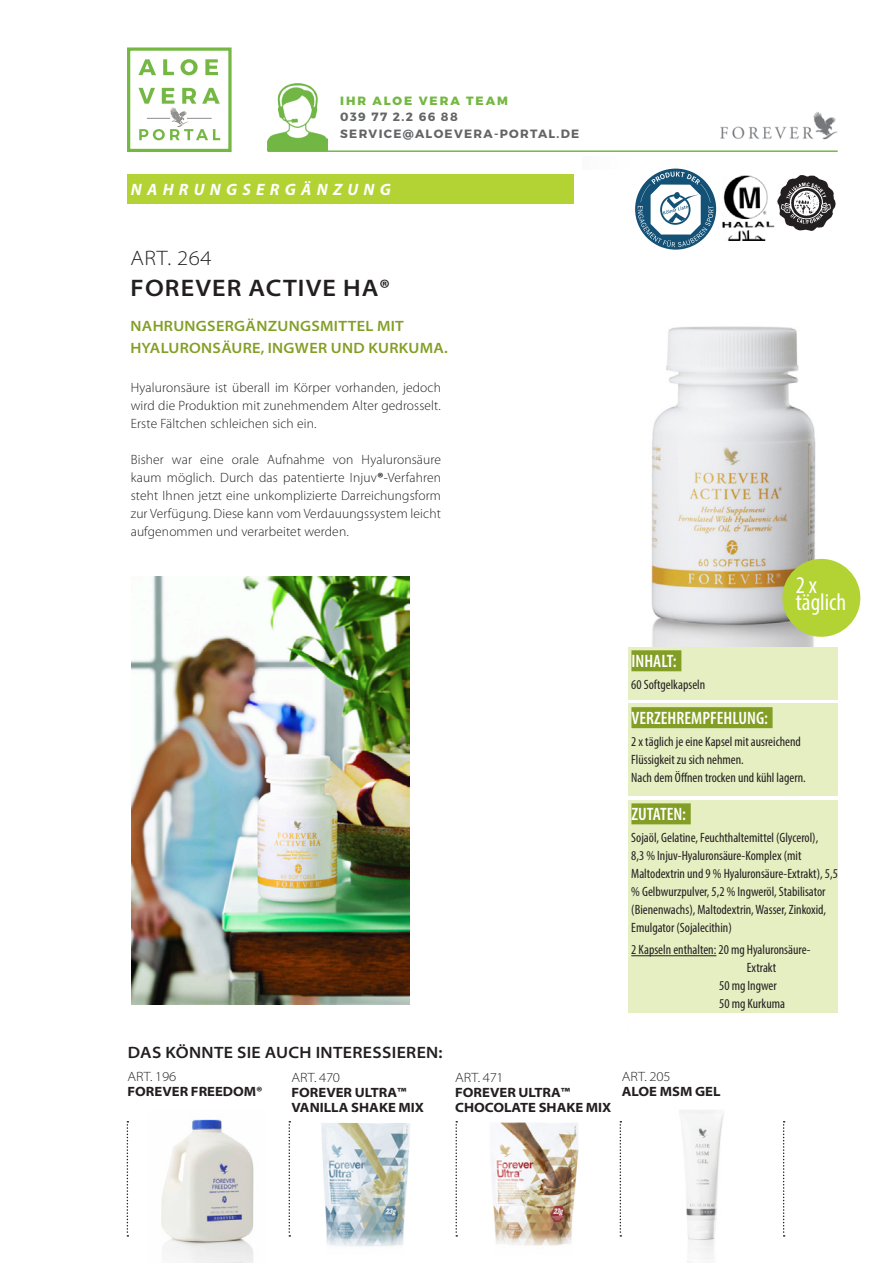
<style>
.page{position:relative;width:893px;height:1263px;background:#fff}
.page>*{position:absolute;margin:0;border:0;box-sizing:border-box;transform-origin:0 0}
.t1{font:600 semi-expanded 24px "Myriad Pro";letter-spacing:.045em;color:#231f20}
.t2{font:condensed 24px "Myriad Pro";color:#fff}
.t3{font:300 semi-expanded 21px "Myriad Pro";letter-spacing:.025em;color:#231f20}
.t4{font:600 condensed 18px "Myriad Pro";color:#fff}
.t5{font:600 semi-expanded 16.5px "Myriad Pro";letter-spacing:.02em;color:#231f20}
.t6{font:italic 700 16.5px "Myriad Pro";letter-spacing:.32em;color:#fff}
.t7{font:600 semi-expanded 15px/22.2px "Myriad Pro";letter-spacing:.02em;color:#839e25}
.t8{font:condensed 13.5px/18px "Myriad Pro";color:#231f20}
.t9{font:300 13.5px/18px "Myriad Pro";letter-spacing:.01em;color:#231f20;text-align:justify}
.t10{font:700 semi-expanded 13.5px/15px "Myriad Pro";color:#231f20}
.t11{font:300 semi-expanded 13.5px "Myriad Pro";letter-spacing:-.01em;color:#231f20}
.t12{font:700 12px/16.5px "Montserrat";letter-spacing:.11em;color:#636466}
.t13{font:800 12px "Montserrat";letter-spacing:.16em;color:#74b843}
.s1{font-weight:700;font-stretch:semi-expanded}
</style>
<div class="page">
<img style="left:268px;top:84px;width:59px;height:66px">
<svg style="left:138px;top:59px;width:80px;height:16px"></svg>
<div style="left:127px;top:47px;width:105px;height:105px;border:3px solid #74b843"></div>
<svg style="left:138px;top:88px;width:82px;height:52px"></svg>
<img style="left:720px;top:112px;width:118px;height:28px">
<hr style="left:268px;top:150px;width:570px;height:2px;background:#74b843">
<img style="left:492px;top:1122px;width:87px;height:111px">
<img style="left:321px;top:1123px;width:89px;height:110px">
<div style="left:128px;top:174px;width:446px;height:30px;background:#b3d334"></div>
<svg style="left:289px;top:1121px;width:1px;height:115px"></svg>
<svg style="left:455px;top:1121px;width:2px;height:115px"></svg>
<svg style="left:127px;top:1121px;width:1px;height:115px"></svg>
<div style="left:628px;top:647px;width:210px;height:52px;background:#e6efc2"></div>
<div style="left:628px;top:704px;width:210px;height:92px;background:#e6efc2"></div>
<div style="left:631px;top:650px;width:50px;height:21px;background:#839e25"></div>
<div style="left:631px;top:707px;width:142px;height:21px;background:#839e25"></div>
<div style="left:628px;top:800px;width:210px;height:212px;background:#e6efc2"></div>
<div style="left:631px;top:803px;width:60px;height:21px;background:#839e25"></div>
<hr style="left:631px;top:955px;width:85px;height:1px;background:#231f20">
<img style="left:651px;top:326px;width:210px;height:321px">
<div style="left:782px;top:559px;width:78px;height:78px;background:#b3d334;border-radius:50%"></div>
<img style="left:131px;top:577px;width:278px;height:427px">
<svg style="left:620px;top:1121px;width:1px;height:115px"></svg>
<svg style="left:783px;top:1121px;width:2px;height:115px"></svg>
<img style="left:679px;top:1110px;width:45px;height:153px">
<img style="left:161px;top:1119px;width:93px;height:144px">
<img style="left:723px;top:176px;width:52px;height:64px">
<img style="left:777px;top:175px;width:59px;height:56px">
<svg style="left:635px;top:169px;width:81px;height:81px"></svg>
<p class="t13" style="left:340px;top:93px;width:169px">IHR ALOE VERA TEAM</p>
<p class="t12" style="left:340px;top:109px;width:241px">039 77 2.2 66 88<br>SERVICE@ALOEVERA-PORTAL.DE</p>
<p class="t6" style="left:131px;top:179px;width:261px">NAHRUNGSERGÄNZUNG</p>
<h2 class="t3" style="left:130px;top:246px;width:83px">ART. 264</h2>
<h1 class="t1" style="left:131px;top:274px;width:261px">FOREVER ACTIVE HA®</h1>
<p class="t7" style="left:131px;top:315px;width:319px">NAHRUNGSERGÄNZUNGSMITTEL MIT<br>HYALURONSÄURE, INGWER UND KURKUMA.</p>
<p class="t9" style="left:131px;top:378px;width:312px">Hyaluronsäure ist überall im Körper vorhanden, jedoch wird die Produktion mit zunehmendem Alter gedrosselt.<br>Erste Fältchen schleichen sich ein.</p>
<p class="t9" style="left:131px;top:450px;width:312px">Bisher war eine orale Aufnahme von Hyaluronsäure kaum möglich. Durch das patentierte Injuv<span class="s1">®</span>-Verfahren steht Ihnen jetzt eine unkomplizierte Darreichungsform zur Verfügung. Diese kann vom Verdauungssystem leicht aufgenommen und verarbeitet werden.</p>
<h1 class="t2" style="left:796px;top:571px;width:23px">2 x</h1>
<h1 class="t2" style="left:796px;top:587px;width:52px">täglich</h1>
<p class="t5" style="left:128px;top:1043px;width:316px">DAS KÖNNTE SIE AUCH INTERESSIEREN:</p>
<p class="t11" style="left:128px;top:1069px;width:50px">ART. 196</p>
<p class="t10" style="left:128px;top:1084px;width:137px">FOREVER FREEDOM®</p>
<p class="t11" style="left:291px;top:1070px;width:50px">ART. 470</p>
<p class="t10" style="left:291px;top:1085px;width:134px">FOREVER ULTRA™<br>VANILLA SHAKE MIX</p>
<h3 class="t4" style="left:631px;top:651px;width:47px">INHALT:</h3>
<p class="t8" style="left:631px;top:675px;width:75px">60 Softgelkapseln</p>
<h3 class="t4" style="left:631px;top:708px;width:138px">VERZEHREMPFEHLUNG:</h3>
<p class="t8" style="left:631px;top:732px;width:176px">2 x täglich je eine Kapsel mit ausreichend<br>Flüssigkeit zu sich nehmen.<br>Nach dem Öffnen trocken und kühl lagern.</p>
<h3 class="t4" style="left:631px;top:804px;width:56px">ZUTATEN:</h3>
<p class="t8" style="left:631px;top:828px;width:208px">Sojaöl, Gelatine, Feuchthaltemittel (Glycerol),<br>8,3 % Injuv-Hyaluronsäure-Komplex (mit Maltodextrin und 9 % Hyaluronsäure-Extrakt), 5,5 % Gelbwurzpulver, 5,2 % Ingweröl, Stabilisator (Bienenwachs), Maltodextrin, Wasser, Zinkoxid, Emulgator (Sojalecithin)</p>
<p class="t8" style="left:631px;top:941px;width:181px">2 Kapseln enthalten: 20 mg Hyaluronsäure-</p>
<p class="t8" style="left:747px;top:959px;width:31px">Extrakt</p>
<p class="t8" style="left:719px;top:977px;width:59px">50 mg Ingwer</p>
<p class="t8" style="left:719px;top:995px;width:67px">50 mg Kurkuma</p>
<p class="t11" style="left:455px;top:1070px;width:50px">ART. 471</p>
<p class="t10" style="left:455px;top:1085px;width:158px">FOREVER ULTRA™<br>CHOCOLATE SHAKE MIX</p>
<p class="t11" style="left:622px;top:1069px;width:50px">ART. 205</p>
<p class="t10" style="left:622px;top:1084px;width:100px">ALOE MSM GEL</p>
</div>
